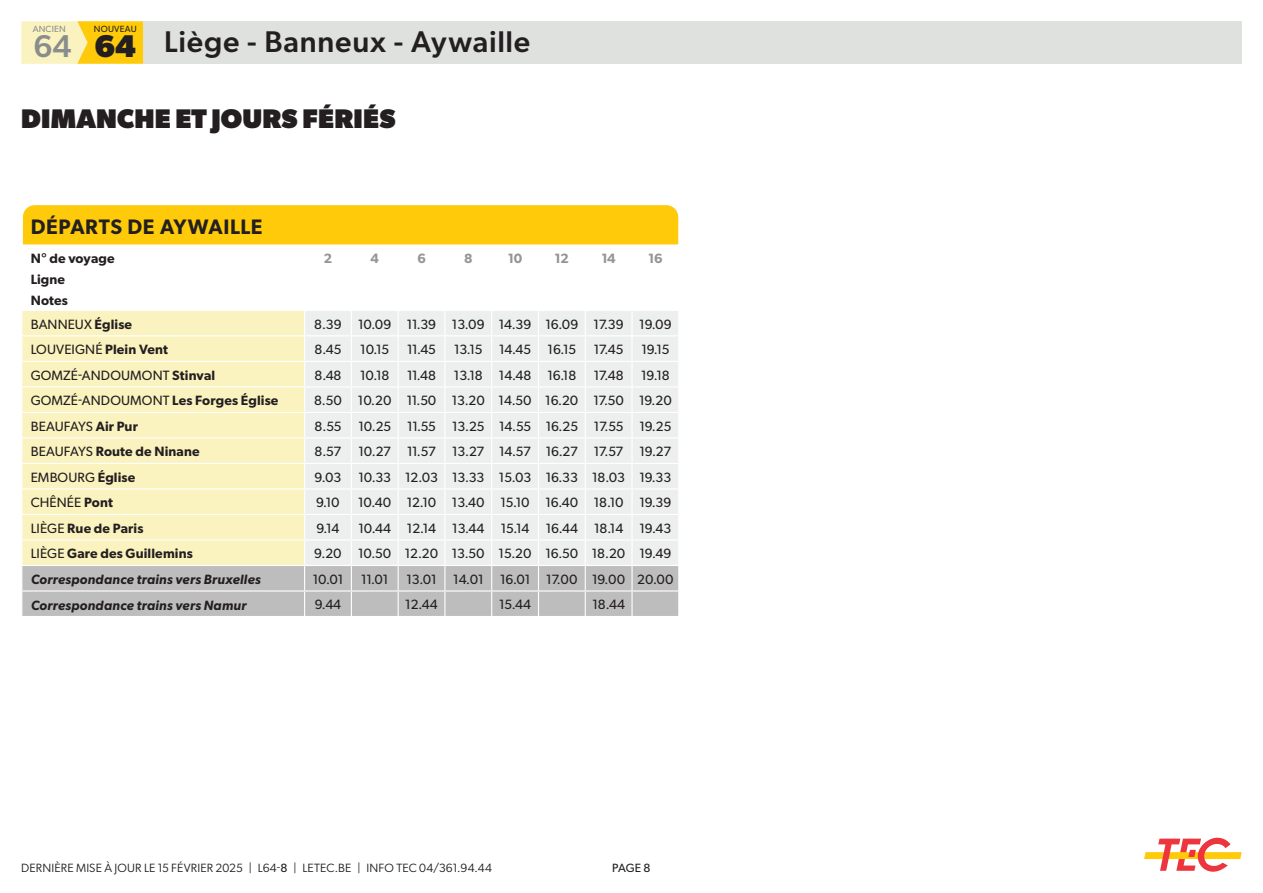
<style>
.page{position:relative;width:1263px;height:893px;background:#fff}
.page>*{position:absolute;margin:0;border:0;box-sizing:border-box;transform-origin:0 0}
.t1{font:500 31.5px "Gibson";color:#8a8d8e}
.t2{font:700 31.5px "Gibson";color:#231f20}
.t3{font:500 30px "Gibson";letter-spacing:.025em;color:#231f20}
.t4{font:800 27px "Gibson";letter-spacing:.01em;color:#231f20}
.t5{font:600 21px "Gibson";letter-spacing:.025em;color:#231f20}
.t6{font:13.5px "Gibson";color:#231f20}
.t7{font:600 13.5px "Gibson";letter-spacing:.01em;color:#231f20}
.t8{font:italic 600 13.5px "Gibson";letter-spacing:.01em;color:#231f20}
.t9{font:600 13.5px "Gibson";letter-spacing:-.01em;color:#939598}
.t10{font:12px "Gibson";letter-spacing:.01em;color:#231f20}
.t11{font:12px "Gibson";color:#231f20}
.t12{font:9px "Gibson";letter-spacing:.025em;color:#231f20}
.t13{font:9px "Gibson";letter-spacing:.025em;color:#8a8d8e}
.s1{font-weight:600}
.s2{font-weight:400}
.s3{font-style:inherit}
</style>
<div class="page">
<div style="left:143px;top:21px;width:1099px;height:43px;background:#dfe1df"></div>
<div style="left:77px;top:21px;width:66px;height:43px;background:#feca0a"></div>
<svg style="left:21px;top:21px;width:67px;height:43px;background:#fbefb1"></svg>
<svg style="left:1144px;top:837px;width:98px;height:35px"></svg>
<svg style="left:22px;top:204px;width:657px;height:412px"></svg>
<p class="t13" style="left:33px;top:23px;width:35px">ANCIEN</p>
<p class="t12" style="left:94px;top:23px;width:44px">NOUVEAU</p>
<h1 class="t2" style="left:94px;top:24px;width:43px">64</h1>
<h1 class="t1" style="left:34px;top:24px;width:40px">64</h1>
<h2 class="t3" style="left:164px;top:20px;width:368px">Liège - Banneux - Aywaille</h2>
<p class="t4" style="left:21px;top:99px;width:376px">DIMANCHE ET JOURS FÉRIÉS</p>
<p class="t5" style="left:31px;top:212px;width:233px">DÉPARTS DE AYWAILLE</p>
<p class="t7" style="left:31px;top:248px;width:85px">N° de voyage</p>
<p class="t9" style="left:324px;top:248px;width:10px">2</p>
<p class="t9" style="left:371px;top:248px;width:10px">4</p>
<p class="t9" style="left:417px;top:248px;width:10px">6</p>
<p class="t9" style="left:464px;top:248px;width:10px">8</p>
<p class="t9" style="left:508px;top:248px;width:16px">10</p>
<p class="t9" style="left:555px;top:248px;width:15px">12</p>
<p class="t9" style="left:602px;top:248px;width:15px">14</p>
<p class="t9" style="left:648px;top:248px;width:16px">16</p>
<p class="t7" style="left:31px;top:270px;width:36px">Ligne</p>
<p class="t7" style="left:31px;top:291px;width:39px">Notes</p>
<p class="t6" style="left:31px;top:315px;width:103px">BANNEUX <span class="s1">Église</span></p>
<p class="t6" style="left:314px;top:315px;width:29px">8.39</p>
<p class="t6" style="left:358px;top:315px;width:35px">10.09</p>
<p class="t6" style="left:407px;top:315px;width:31px">11.39</p>
<p class="t6" style="left:452px;top:315px;width:34px">13.09</p>
<p class="t6" style="left:499px;top:315px;width:34px">14.39</p>
<p class="t6" style="left:545px;top:315px;width:34px">16.09</p>
<p class="t6" style="left:593px;top:315px;width:32px">17.39</p>
<p class="t6" style="left:639px;top:315px;width:34px">19.09</p>
<p class="t6" style="left:31px;top:340px;width:139px">LOUVEIGNÉ <span class="s1">Plein Vent</span></p>
<p class="t6" style="left:315px;top:340px;width:28px">8.45</p>
<p class="t6" style="left:360px;top:340px;width:30px">10.15</p>
<p class="t6" style="left:407px;top:340px;width:30px">11.45</p>
<p class="t6" style="left:454px;top:340px;width:30px">13.15</p>
<p class="t6" style="left:499px;top:340px;width:33px">14.45</p>
<p class="t6" style="left:548px;top:340px;width:30px">16.15</p>
<p class="t6" style="left:594px;top:340px;width:31px">17.45</p>
<p class="t6" style="left:641px;top:340px;width:30px">19.15</p>
<p class="t6" style="left:31px;top:366px;width:186px">GOMZÉ-ANDOUMONT <span class="s1">Stinval</span></p>
<p class="t6" style="left:314px;top:366px;width:29px">8.48</p>
<p class="t6" style="left:360px;top:366px;width:31px">10.18</p>
<p class="t6" style="left:407px;top:366px;width:31px">11.48</p>
<p class="t6" style="left:454px;top:366px;width:30px">13.18</p>
<p class="t6" style="left:499px;top:366px;width:34px">14.48</p>
<p class="t6" style="left:547px;top:366px;width:30px">16.18</p>
<p class="t6" style="left:594px;top:366px;width:31px">17.48</p>
<p class="t6" style="left:641px;top:366px;width:30px">19.18</p>
<p class="t6" style="left:31px;top:391px;width:249px">GOMZÉ-ANDOUMONT <span class="s1">Les Forges Église</span></p>
<p class="t6" style="left:314px;top:391px;width:29px">8.50</p>
<p class="t6" style="left:358px;top:391px;width:35px">10.20</p>
<p class="t6" style="left:407px;top:391px;width:31px">11.50</p>
<p class="t6" style="left:452px;top:391px;width:35px">13.20</p>
<p class="t6" style="left:499px;top:391px;width:34px">14.50</p>
<p class="t6" style="left:545px;top:391px;width:35px">16.20</p>
<p class="t6" style="left:593px;top:391px;width:32px">17.50</p>
<p class="t6" style="left:639px;top:391px;width:34px">19.20</p>
<p class="t6" style="left:31px;top:417px;width:109px">BEAUFAYS <span class="s1">Air Pur</span></p>
<p class="t6" style="left:315px;top:417px;width:28px">8.55</p>
<p class="t6" style="left:358px;top:417px;width:34px">10.25</p>
<p class="t6" style="left:407px;top:417px;width:30px">11.55</p>
<p class="t6" style="left:452px;top:417px;width:34px">13.25</p>
<p class="t6" style="left:499px;top:417px;width:33px">14.55</p>
<p class="t6" style="left:546px;top:417px;width:34px">16.25</p>
<p class="t6" style="left:594px;top:417px;width:31px">17.55</p>
<p class="t6" style="left:639px;top:417px;width:33px">19.25</p>
<p class="t7" style="left:31px;top:442px;width:171px"><span class="s2">BEAUFAYS</span> Route de Ninane</p>
<p class="t6" style="left:314px;top:442px;width:28px">8.57</p>
<p class="t6" style="left:358px;top:442px;width:34px">10.27</p>
<p class="t6" style="left:407px;top:442px;width:30px">11.57</p>
<p class="t6" style="left:452px;top:442px;width:34px">13.27</p>
<p class="t6" style="left:499px;top:442px;width:34px">14.57</p>
<p class="t6" style="left:546px;top:442px;width:34px">16.27</p>
<p class="t6" style="left:594px;top:442px;width:31px">17.57</p>
<p class="t6" style="left:639px;top:442px;width:33px">19.27</p>
<p class="t6" style="left:31px;top:468px;width:106px">EMBOURG <span class="s1">Église</span></p>
<p class="t6" style="left:315px;top:468px;width:28px">9.03</p>
<p class="t6" style="left:358px;top:468px;width:34px">10.33</p>
<p class="t6" style="left:405px;top:468px;width:34px">12.03</p>
<p class="t6" style="left:452px;top:468px;width:34px">13.33</p>
<p class="t6" style="left:499px;top:468px;width:34px">15.03</p>
<p class="t6" style="left:546px;top:468px;width:34px">16.33</p>
<p class="t6" style="left:592px;top:468px;width:34px">18.03</p>
<p class="t6" style="left:639px;top:468px;width:33px">19.33</p>
<p class="t6" style="left:31px;top:493px;width:84px">CHÊNÉE <span class="s1">Pont</span></p>
<p class="t6" style="left:316px;top:493px;width:25px">9.10</p>
<p class="t6" style="left:358px;top:493px;width:35px">10.40</p>
<p class="t6" style="left:407px;top:493px;width:31px">12.10</p>
<p class="t6" style="left:452px;top:493px;width:34px">13.40</p>
<p class="t6" style="left:500px;top:493px;width:31px">15.10</p>
<p class="t6" style="left:545px;top:493px;width:34px">16.40</p>
<p class="t6" style="left:594px;top:493px;width:31px">18.10</p>
<p class="t6" style="left:639px;top:493px;width:33px">19.39</p>
<p class="t7" style="left:31px;top:518px;width:114px"><span class="s2">LIÈGE</span> Rue de Paris</p>
<p class="t6" style="left:316px;top:519px;width:25px">9.14</p>
<p class="t6" style="left:358px;top:519px;width:34px">10.44</p>
<p class="t6" style="left:407px;top:519px;width:31px">12.14</p>
<p class="t6" style="left:452px;top:519px;width:34px">13.44</p>
<p class="t6" style="left:501px;top:519px;width:30px">15.14</p>
<p class="t6" style="left:546px;top:519px;width:34px">16.44</p>
<p class="t6" style="left:594px;top:519px;width:31px">18.14</p>
<p class="t6" style="left:640px;top:519px;width:33px">19.43</p>
<p class="t7" style="left:31px;top:544px;width:164px"><span class="s2">LIÈGE</span> Gare des Guillemins</p>
<p class="t6" style="left:314px;top:544px;width:29px">9.20</p>
<p class="t6" style="left:358px;top:544px;width:35px">10.50</p>
<p class="t6" style="left:405px;top:544px;width:35px">12.20</p>
<p class="t6" style="left:452px;top:544px;width:34px">13.50</p>
<p class="t6" style="left:499px;top:544px;width:35px">15.20</p>
<p class="t6" style="left:545px;top:544px;width:34px">16.50</p>
<p class="t6" style="left:592px;top:544px;width:35px">18.20</p>
<p class="t6" style="left:640px;top:544px;width:33px">19.49</p>
<p class="t8" style="left:31px;top:570px;width:231px">Correspondance trains vers Bruxelles</p>
<p class="t6" style="left:313px;top:570px;width:32px">10.01</p>
<p class="t6" style="left:361px;top:570px;width:28px">11.01</p>
<p class="t6" style="left:407px;top:570px;width:31px">13.01</p>
<p class="t6" style="left:453px;top:570px;width:32px">14.01</p>
<p class="t6" style="left:500px;top:570px;width:31px">16.01</p>
<p class="t6" style="left:546px;top:570px;width:33px">17.00</p>
<p class="t6" style="left:592px;top:570px;width:35px">19.00</p>
<p class="t6" style="left:637px;top:570px;width:38px">20.00</p>
<p class="t8" style="left:31px;top:596px;width:217px">Correspondance trains vers Namur</p>
<p class="t6" style="left:315px;top:595px;width:28px">9.44</p>
<p class="t6" style="left:405px;top:595px;width:34px">12.44</p>
<p class="t6" style="left:499px;top:595px;width:33px">15.44</p>
<p class="t6" style="left:592px;top:595px;width:34px">18.44</p>
<p class="t10" style="left:21px;top:859px;width:472px">DERNIÈRE MISE À JOUR LE 15 FÉVRIER 2025 | L64-<span class="s3">8</span> | LETEC.BE | INFO TEC 04/361.94.44</p>
<p class="t11" style="left:612px;top:859px;width:40px">PAGE 8</p>
</div>
